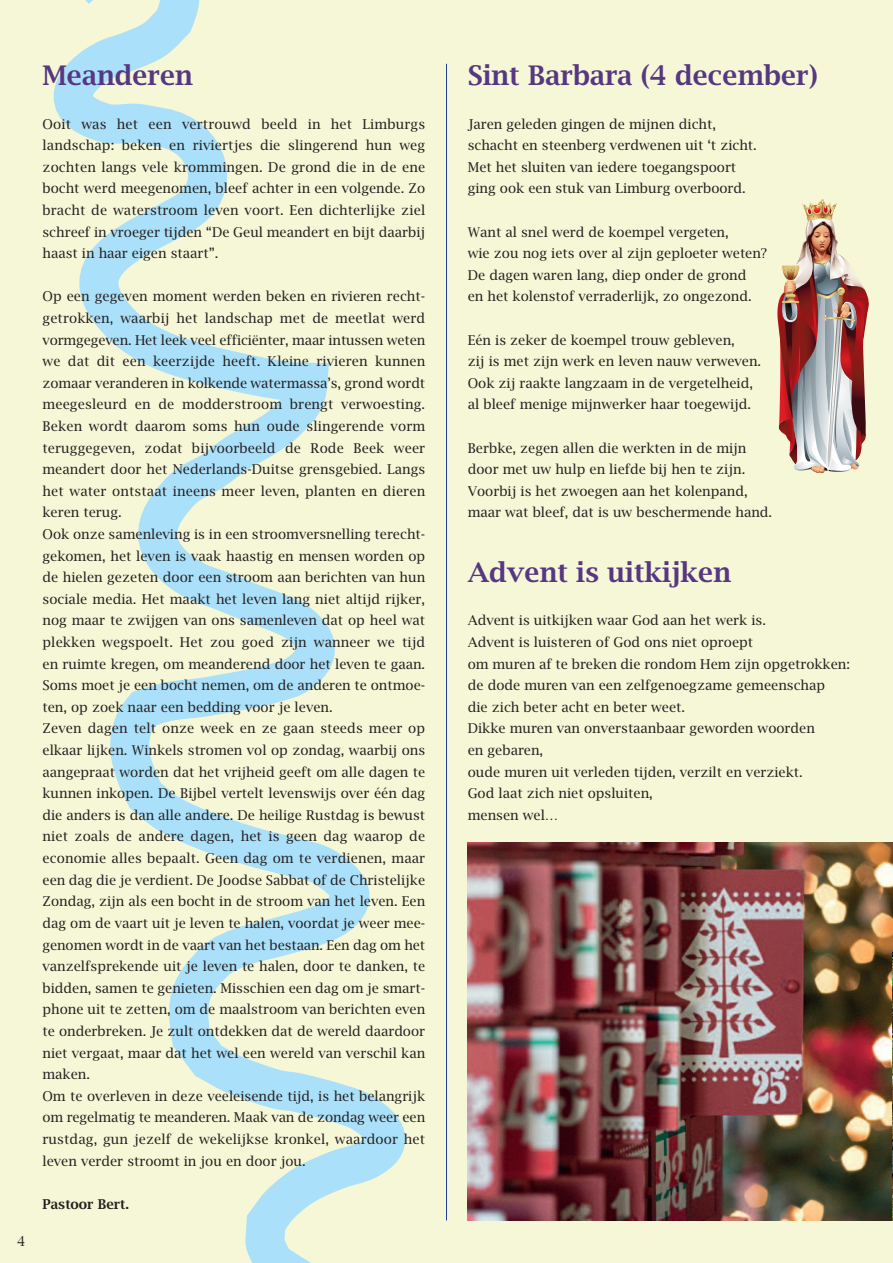
<style>
.page{position:relative;width:893px;height:1263px;background:#f6f7d6}
.page>*{position:absolute;margin:0;border:0;box-sizing:border-box;transform-origin:0 0}
.t1{font:600 27px "Lucida Bright";color:#563782}
.t2{font:13.5px/21.6px "Lucida Bright";color:#231f20}
.t3{font:600 13.5px "Lucida Bright";color:#231f20}
</style>
<div class="page">
<hr style="left:446px;top:64px;width:1px;height:1156px;background:#283f99">
<img style="left:468px;top:843px;width:425px;height:377px">
<img style="left:892px;top:952px;width:1px;height:268px">
<img style="left:777px;top:199px;width:92px;height:274px">
<svg style="left:53px;top:0;width:353px;height:1263px"></svg>
<p class="t2" style="left:17px;top:1230px;width:10px">4</p>
<h1 class="t1" style="left:43px;top:60px;width:152px">Meanderen</h1>
<p class="t2" style="left:43px;top:113px;width:384px;text-align:justify">Ooit was het een vertrouwd beeld in het Limburgs landschap: beken en riviertjes die slingerend hun weg zochten langs vele krommingen. De grond die in de ene bocht werd meegenomen, bleef achter in een volgende. Zo bracht de waterstroom leven voort. Een dichterlijke ziel schreef in vroeger tijden “De Geul meandert en bijt daarbij haast in haar eigen staart”.</p>
<p class="t2" style="left:42px;top:286px;width:384px">Op een gegeven moment werden beken en rivieren recht&shy;getrokken, waarbij het landschap met de meetlat werd vormgegeven. Het leek veel efficiënter, maar intussen weten we dat dit een keerzijde heeft. Kleine rivieren kunnen zomaar veranderen in kolkende watermassa’s, grond wordt meegesleurd en de modderstroom brengt verwoesting.<br>Beken wordt daarom soms hun oude slingerende vorm teruggegeven, zodat bijvoorbeeld de Rode Beek weer meandert door het Nederlands-Duitse grensgebied. Langs het water ontstaat ineens meer leven, planten en dieren keren terug.<br>Ook onze samenleving is in een stroomversnelling terecht&shy;gekomen, het leven is vaak haastig en mensen worden op de hielen gezeten door een stroom aan berichten van hun sociale media. Het maakt het leven lang niet altijd rijker, nog maar te zwijgen van ons samenleven dat op heel wat plekken wegspoelt. Het zou goed zijn wanneer we tijd en ruimte kregen, om meanderend door het leven te gaan.<br>Soms moet je een bocht nemen, om de anderen te ontmoe&shy;ten, op zoek naar een bedding voor je leven.<br>Zeven dagen telt onze week en ze gaan steeds meer op elkaar lijken. Winkels stromen vol op zondag, waarbij ons aangepraat worden dat het vrijheid geeft om alle dagen te kunnen inkopen. De Bijbel vertelt levenswijs over één dag die anders is dan alle andere. De heilige Rustdag is bewust niet zoals de andere dagen, het is geen dag waarop de economie alles bepaalt. Geen dag om te verdienen, maar een dag die je verdient. De Joodse Sabbat of de Christelijke Zondag, zijn als een bocht in de stroom van het leven. Een dag om de vaart uit je leven te halen, voordat je weer mee&shy;genomen wordt in de vaart van het bestaan. Een dag om het vanzelfsprekende uit je leven te halen, door te danken, te bidden, samen te genieten. Misschien een dag om je smart&shy;phone uit te zetten, om de maalstroom van berichten even te onderbreken. Je zult ontdekken dat de wereld daardoor niet vergaat, maar dat het wel een wereld van verschil kan maken.<br>Om te overleven in deze veeleisende tijd, is het belangrijk om regelmatig te meanderen. Maak van de zondag weer een rustdag, gun jezelf de wekelijkse kronkel, waardoor het leven verder stroomt in jou en door jou.</p>
<p class="t3" style="left:42px;top:1196px;width:88px">Pastoor Bert.</p>
<h1 class="t1" style="left:468px;top:60px;width:351px">Sint Barbara (4 december)</h1>
<p class="t2" style="left:468px;top:113px;width:291px">Jaren geleden gingen de mijnen dicht, schacht en steenberg verdwenen uit ‘t zicht.<br>Met het sluiten van iedere toegangspoort ging ook een stuk van Limburg overboord.</p>
<p class="t2" style="left:468px;top:221px;width:301px">Want al snel werd de koempel vergeten,<br>wie zou nog iets over al zijn geploeter weten?<br>De dagen waren lang, diep onder de grond<br>en het kolenstof verraderlijk, zo ongezond.</p>
<p class="t2" style="left:468px;top:329px;width:295px">Eén is zeker de koempel trouw gebleven,<br>zij is met zijn werk en leven nauw verweven.<br>Ook zij raakte langzaam in de vergetelheid, al bleef menige mijnwerker haar toegewijd.</p>
<p class="t2" style="left:468px;top:437px;width:306px">Berbke, zegen allen die werkten in de mijn door met uw hulp en liefde bij hen te zijn.<br>Voorbij is het zwoegen aan het kolenpand, maar wat bleef, dat is uw beschermende hand.</p>
<h1 class="t1" style="left:468px;top:557px;width:265px">Advent is uitkijken</h1>
<p class="t2" style="left:468px;top:610px;width:384px">Advent is uitkijken waar God aan het werk is.<br>Advent is luisteren of God ons niet oproept<br>om muren af te breken die rondom Hem zijn opgetrokken: de dode muren van een zelfgenoegzame gemeenschap<br>die zich beter acht en beter weet.<br>Dikke muren van onverstaanbaar geworden woorden<br>en gebaren,<br>oude muren uit verleden tijden, verzilt en verziekt.<br>God laat zich niet opsluiten,<br>mensen wel…</p>
</div>
